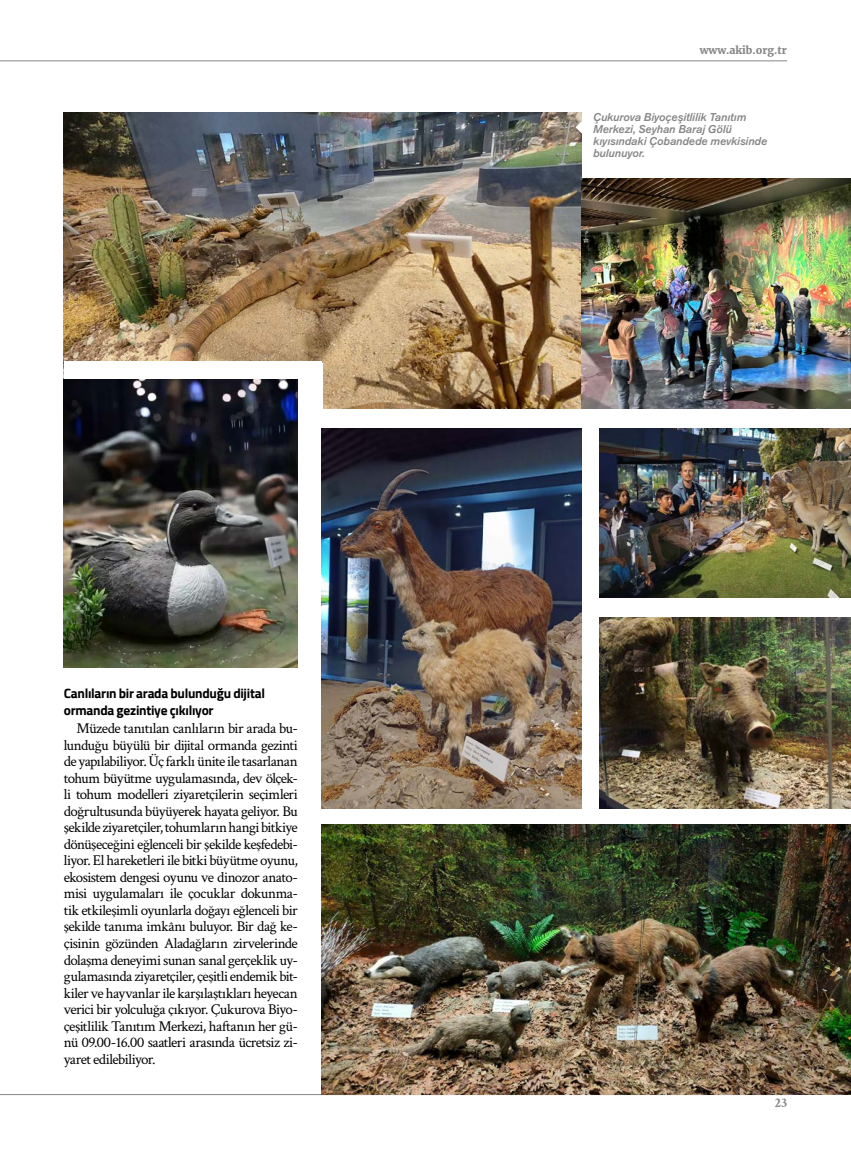
<style>
.page{position:relative;width:851px;height:1149px;background:#fff}
.page>*{position:absolute;margin:0;border:0;box-sizing:border-box;transform-origin:0 0}
.t1{font:15px/16.5px "Crimson Text";letter-spacing:-.035em;color:#000;text-align:justify}
.t2{font:700 13.5px/16.5px "Titillium Web";letter-spacing:-.02em;color:#000}
.t3{font:700 13.5px "Crimson Text";color:#878787}
.t4{font:italic 500 11.25px/12px "Akzidenz Grotesk";letter-spacing:-.005em;color:#878787}
.t5{font:900 10.5px "Merriweather";color:#878787}
</style>
<div class="page">
<hr style="left:0;top:1093px;width:787px;height:1px;background:#878787">
<hr style="left:0;top:60px;width:787px;height:1px;background:#878787">
<img style="left:64px;top:113px;width:517px;height:295px">
<img style="left:581px;top:178px;width:269px;height:230px">
<img style="left:600px;top:428px;width:250px;height:169px">
<img style="left:600px;top:617px;width:250px;height:191px">
<img style="left:321px;top:824px;width:529px;height:269px">
<div style="left:64px;top:361px;width:257px;height:304px;background:#fff"></div>
<img style="left:64px;top:379px;width:234px;height:288px">
<div style="left:298px;top:363px;width:25px;height:321px;background:#fff"></div>
<img style="left:321px;top:428px;width:260px;height:380px">
<svg style="left:575px;top:121px;width:7px;height:12px"></svg>
<p class="t2" style="left:64px;top:684px;width:203px">Canlıların bir arada bulunduğu dijital ormanda gezintiye çıkılıyor</p>
<p class="t1" style="left:64px;top:719px;width:235px;text-indent:13px">Müzede tanıtılan canlıların bir arada bu&shy;lunduğu büyülü bir dijital ormanda gezinti de yapılabiliyor. Üç farklı ünite ile tasarlanan tohum büyütme uygulamasında, dev ölçek&shy;li tohum modelleri ziyaretçilerin seçimleri doğrultusunda büyüyerek hayata geliyor. Bu şekilde ziyaretçiler, tohumların hangi bitkiye dönüşeceğini eğlenceli bir şekilde keşfedebi&shy;liyor. El hareketleri ile bitki büyütme oyunu, ekosistem dengesi oyunu ve dinozor anato&shy;misi uygulamaları ile çocuklar dokunma&shy;tik etkileşimli oyunlarla doğayı eğlenceli bir şekilde tanıma imkânı buluyor. Bir dağ ke&shy;çisinin gözünden Aladağların zirvelerinde dolaşma deneyimi sunan sanal gerçeklik uy&shy;gulamasında ziyaretçiler, çeşitli endemik bit&shy;kiler ve hayvanlar ile karşılaştıkları heyecan verici bir yolculuğa çıkıyor. Çukurova Biyo&shy;çeşitlilik Tanıtım Merkezi, haftanın her gü&shy;nü 09.00-16.00 saatleri arasında ücretsiz zi&shy;yaret edilebiliyor.</p>
<p class="t5" style="left:699px;top:43px;width:89px">www.akib.org.tr</p>
<p class="t4" style="left:593px;top:111px;width:175px">Çukurova Biyoçeşitlilik Tanıtım<br>Merkezi, Seyhan Baraj Gölü kıyısındaki Çobandede mevkisinde bulunuyor.</p>
<p class="t3" style="left:774px;top:1094px;width:14px">23</p>
</div>
